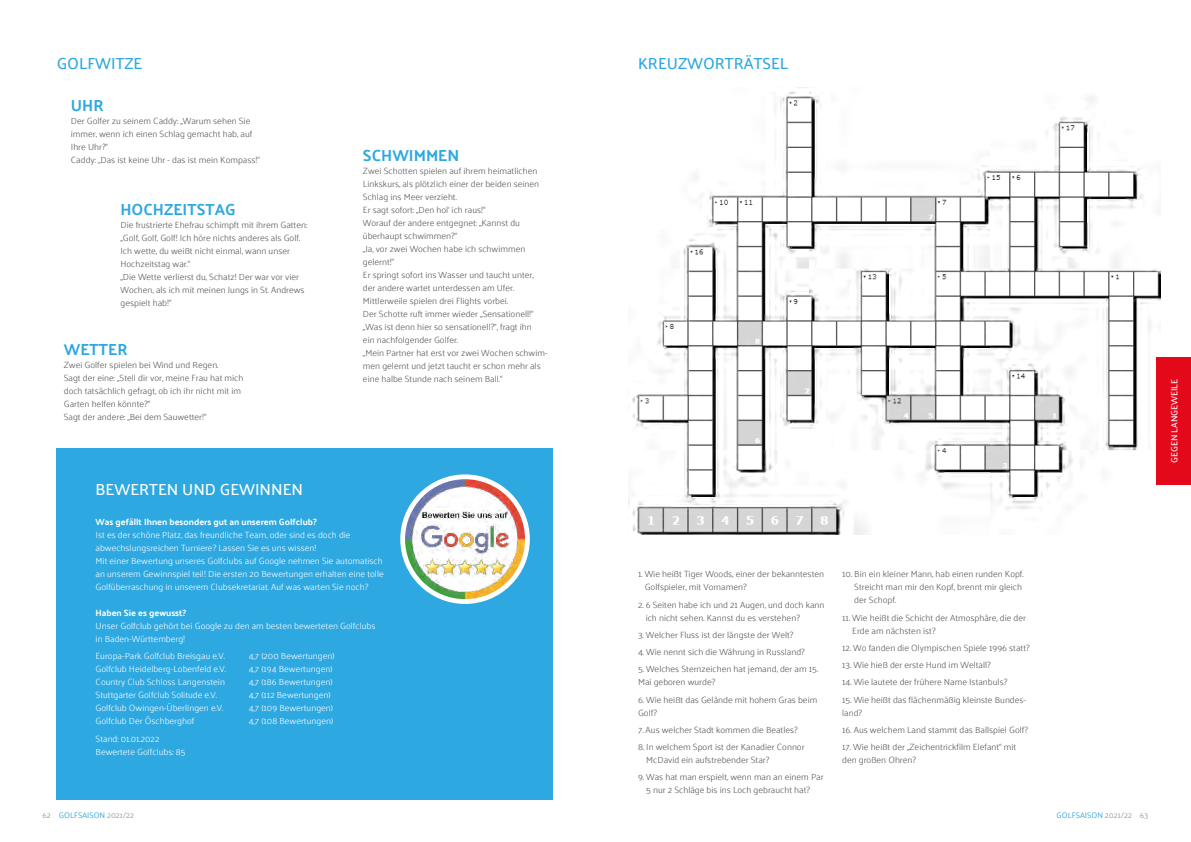
<style>
.page{position:relative;width:1191px;height:842px;background:#fff}
.page>*{position:absolute;margin:0;border:0;box-sizing:border-box;transform-origin:0 0}
.t1{font:700 16px "Palanquin";color:#2ea8e0}
.t2{font:500 16px "Palanquin";color:#2ea8e0}
.t3{font:500 16px "Palanquin";color:#fff}
.t4{font:300 9px/13px "Palanquin";color:#565656}
.t5{font:300 9px/13px "Palanquin";color:#fff}
.t6{font:700 9px "Palanquin";color:#fff}
.t7{font:500 9px "Palanquin";color:#fff}
.t8{font:8px "Palanquin";color:#2ea8e0}
.s1{color:#9c9d9d}
</style>
<div class="page">
<img style="left:628px;top:91px;width:532px;height:443px">
<div style="left:57px;top:448px;width:496px;height:351px;background:#2ea8e0"></div>
<img style="left:403px;top:477px;width:124px;height:124px;border-radius:62px">
<div style="left:400px;top:474px;width:130px;height:130px;border:5px solid #fff;border-radius:50%"></div>
<div style="left:1157px;top:357px;width:34px;height:128px;background:#e4081b"></div>
<h1 class="t2" style="left:57px;top:54px;width:87px">GOLFWITZE</h1>
<h1 class="t1" style="left:71px;top:96px;width:34px">UHR</h1>
<p class="t4" style="left:71px;top:115px;width:191px">Der Golfer zu seinem Caddy: „Warum sehen Sie immer, wenn ich einen Schlag gemacht hab, auf Ihre Uhr?“<br>Caddy: „Das ist keine Uhr - das ist mein Kompass!“</p>
<h1 class="t1" style="left:120px;top:200px;width:117px">HOCHZEITSTAG</h1>
<p class="t4" style="left:120px;top:218px;width:188px">Die frustrierte Ehefrau schimpft mit ihrem Gatten: „Golf, Golf, Golf! Ich höre nichts anderes als Golf.<br>Ich wette, du weißt nicht einmal, wann unser Hochzeitstag war.“<br>„Die Wette verlierst du, Schatz! Der war vor vier Wochen, als ich mit meinen Jungs in St. Andrews gespielt hab!“</p>
<h1 class="t1" style="left:64px;top:340px;width:65px">WETTER</h1>
<p class="t4" style="left:64px;top:358px;width:181px">Zwei Golfer spielen bei Wind und Regen.<br>Sagt der eine: „Stell dir vor, meine Frau hat mich doch tatsächlich gefragt, ob ich ihr nicht mit im Garten helfen könnte?“<br>Sagt der andere: „Bei dem Sauwetter!“</p>
<h1 class="t1" style="left:363px;top:147px;width:98px">SCHWIMMEN</h1>
<p class="t4" style="left:363px;top:165px;width:186px">Zwei Schotten spielen auf ihrem heimatlichen Linkskurs, als plötzlich einer der beiden seinen Schlag ins Meer verzieht.<br>Er sagt sofort: „Den hol‘ ich raus!“<br>Worauf der andere entgegnet: „Kannst du überhaupt schwimmen?“<br>„Ja, vor zwei Wochen habe ich schwimmen gelernt!“<br>Er springt sofort ins Wasser und taucht unter, der andere wartet unterdessen am Ufer.<br>Mittlerweile spielen drei Flights vorbei.<br>Der Schotte ruft immer wieder „Sensationell!“ „Was ist denn hier so sensationell?“, fragt ihn<br>ein nachfolgender Golfer.<br>„Mein Partner hat erst vor zwei Wochen schwim&shy;men gelernt und jetzt taucht er schon mehr als eine halbe Stunde nach seinem Ball.“</p>
<h1 class="t3" style="left:96px;top:480px;width:209px">BEWERTEN UND GEWINNEN</h1>
<p class="t6" style="left:96px;top:517px;width:223px">Was gefällt Ihnen besonders gut an unserem Golfclub?</p>
<p class="t5" style="left:96px;top:528px;width:290px">Ist es der schöne Platz, das freundliche Team, oder sind es doch die abwechslungsreichen Turniere? Lassen Sie es uns wissen!<br>Mit einer Bewertung unseres Golfclubs auf Google nehmen Sie automatisch an unserem Gewinnspiel teil! Die ersten 20 Bewertungen erhalten eine tolle Golfüberraschung in unserem Clubsekretariat. Auf was warten Sie noch?</p>
<p class="t6" style="left:96px;top:608px;width:92px">Haben Sie es gewusst?</p>
<p class="t5" style="left:96px;top:619px;width:281px">Unser Golfclub gehört bei Google zu den am besten bewerteten Golfclubs in Baden-Württemberg!</p>
<p class="t5" style="left:96px;top:650px;width:131px">Europa-Park Golfclub Breisgau e.V.</p>
<p class="t5" style="left:249px;top:650px;width:87px">4,7 (200 Bewertungen)</p>
<p class="t5" style="left:96px;top:663px;width:132px">Golfclub Heidelberg-Lobenfeld e.V.</p>
<p class="t5" style="left:249px;top:663px;width:85px">4,7 (194 Bewertungen)</p>
<p class="t5" style="left:96px;top:676px;width:131px">Country Club Schloss Langenstein</p>
<p class="t5" style="left:249px;top:676px;width:85px">4,7 (186 Bewertungen)</p>
<p class="t5" style="left:96px;top:689px;width:123px">Stuttgarter Golfclub Solitude e.V.</p>
<p class="t5" style="left:249px;top:689px;width:83px">4,7 (112 Bewertungen)</p>
<p class="t5" style="left:96px;top:702px;width:129px">Golfclub Owingen-Überlingen e.V.</p>
<p class="t5" style="left:249px;top:702px;width:86px">4,7 (109 Bewertungen)</p>
<p class="t5" style="left:96px;top:715px;width:100px">Golfclub Der Öschberghof</p>
<p class="t5" style="left:249px;top:715px;width:86px">4,7 (108 Bewertungen)</p>
<p class="t5" style="left:96px;top:732px;width:91px">Stand: 01.01.2022<br>Bewertete Golfclubs: 85</p>
<h1 class="t2" style="left:638px;top:54px;width:152px">KREUZWORTRÄTSEL</h1>
<p class="t4" style="left:644px;top:568px;width:181px;text-indent:-7px">1. Wie heißt Tiger Woods, einer der bekanntesten<br>Golfspieler, mit Vornamen?</p>
<p class="t4" style="left:645px;top:598px;width:180px;text-indent:-8px">2. 6 Seiten habe ich und 21 Augen, und doch kann ich nicht sehen. Kannst du es verstehen?</p>
<p class="t4" style="left:638px;top:628px;width:157px">3. Welcher Fluss ist der längste der Welt?</p>
<p class="t4" style="left:638px;top:645px;width:168px">4. Wie nennt sich die Währung in Russland?</p>
<p class="t4" style="left:638px;top:663px;width:182px">5. Welches Sternzeichen hat jemand, der am 15.<br>Mai geboren wurde?</p>
<p class="t4" style="left:638px;top:693px;width:181px">6. Wie heißt das Gelände mit hohem Gras beim<br>Golf?</p>
<p class="t4" style="left:638px;top:723px;width:161px">7. Aus welcher Stadt kommen die Beatles?</p>
<p class="t4" style="left:646px;top:740px;width:160px;text-indent:-8px">8. In welchem Sport ist der Kanadier Connor<br>McDavid ein aufstrebender Star?</p>
<p class="t4" style="left:638px;top:771px;width:187px;text-align:center">9. Was hat man erspielt, wenn man an einem Par<br>5 nur 2 Schläge bis ins Loch gebraucht hat?</p>
<p class="t4" style="left:854px;top:568px;width:171px;text-indent:-12px">10. Bin ein kleiner Mann, hab einen runden Kopf.<br>Streicht man mir den Kopf, brennt mir gleich der Schopf.</p>
<p class="t4" style="left:852px;top:611px;width:175px;text-indent:-10px">11. Wie heißt die Schicht der Atmosphäre, die der<br>Erde am nächsten ist?</p>
<p class="t4" style="left:842px;top:641px;width:189px">12. Wo fanden die Olympischen Spiele 1996 statt?</p>
<p class="t4" style="left:842px;top:658px;width:150px">13. Wie hieß der erste Hund im Weltall?</p>
<p class="t4" style="left:842px;top:676px;width:167px">14. Wie lautete der frühere Name Istanbuls?</p>
<p class="t4" style="left:842px;top:693px;width:185px">15. Wie heißt das flächenmäßig kleinste Bundes&shy;land?</p>
<p class="t4" style="left:842px;top:723px;width:187px">16. Aus welchem Land stammt das Ballspiel Golf?</p>
<p class="t4" style="left:842px;top:740px;width:176px">17. Wie heißt der „Zeichentrickfilm Elefant“ mit den großen Ohren?</p>
<p class="t8" style="left:43px;top:810px;width:93px"><span class="s1">62</span> GOLFSAISON <span class="s1">2021/22</span></p>
<p class="t8" style="left:1056px;top:810px;width:93px">GOLFSAISON <span class="s1">2021/22 63</span></p>
<p class="t7" style="left:1169px;top:463px;width:86px;rotate:-90deg">GEGEN LANGEWEILE</p>
</div>
